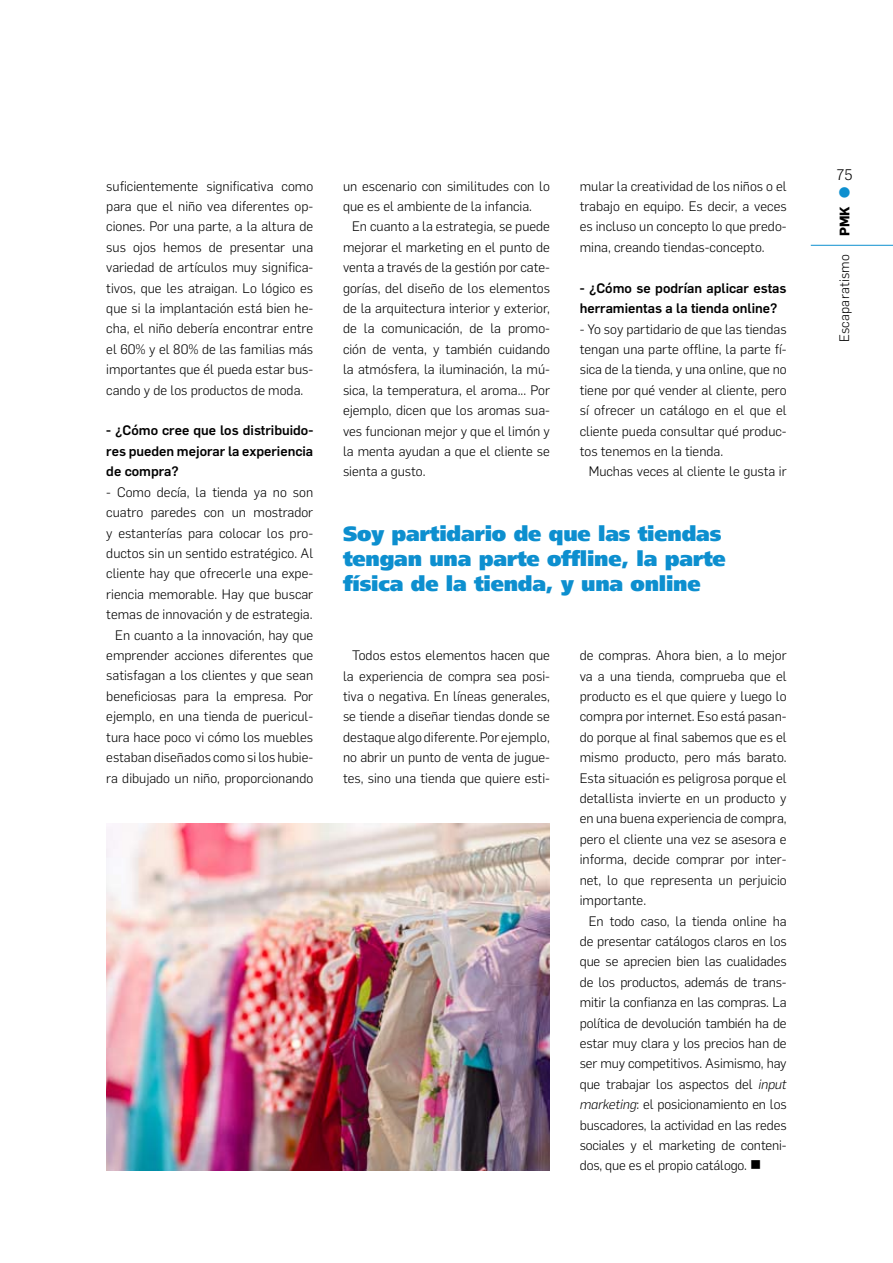
<style>
.page{position:relative;width:893px;height:1263px;background:#fff}
.page>*{position:absolute;margin:0;border:0;box-sizing:border-box;transform-origin:0 0}
.t1{font:900 21px/25.2px "Frutiger 95";letter-spacing:-.01em;color:#0d8fcf}
.t2{font:18px "Wingdings";color:#0d8fcf}
.t3{font:300 15px "Flama";color:#000}
.t4{font:300 13.5px/20.4px "Flama";color:#000;text-align:justify}
.t5{font:500 13.5px/20.4px "Flama";color:#000;text-align:justify}
.t6{font:300 13.5px "Flama";letter-spacing:.02em;color:#000}
.t7{font:700 13.5px "Flama";color:#000}
.s1{font-style:italic}
</style>
<div class="page">
<hr style="left:811px;top:245px;width:82px;height:1px;background:#0d8fcf">
<img style="left:106px;top:823px;width:444px;height:347px">
<p class="t4" style="left:106px;top:175px;width:208px">suficientemente significativa como para que el niño vea diferentes op&shy;ciones. Por una parte, a la altura de sus ojos hemos de presentar una variedad de artículos muy significa&shy;tivos, que les atraigan. Lo lógico es que si la implantación está bien he&shy;cha, el niño debería encontrar entre el 60% y el 80% de las familias más importantes que él pueda estar bus&shy;cando y de los productos de moda.</p>
<p class="t5" style="left:106px;top:419px;width:208px">- ¿Cómo cree que los distribuido&shy;res pueden mejorar la experiencia de compra?</p>
<p class="t4" style="left:106px;top:481px;width:208px;text-align:right">- Como decía, la tienda ya no son cuatro paredes con un mostrador y estanterías para colocar los pro&shy;ductos sin un sentido estratégico. Al cliente hay que ofrecerle una expe&shy;riencia memorable. Hay que buscar temas de innovación y de estrategia.<br>En cuanto a la innovación, hay que emprender acciones diferentes que satisfagan a los clientes y que sean beneficiosas para la empresa. Por ejemplo, en una tienda de puericul&shy;tura hace poco vi cómo los muebles estaban diseñados como si los hubie&shy;ra dibujado un niño, proporcionando</p>
<p class="t4" style="left:343px;top:175px;width:208px">un escenario con similitudes con lo</p>
<p class="t4" style="left:343px;top:195px;width:191px">que es el ambiente de la infancia.</p>
<p class="t4" style="left:352px;top:216px;width:199px">En cuanto a la estrategia, se puede</p>
<p class="t4" style="left:343px;top:236px;width:208px">mejorar el marketing en el punto de</p>
<p class="t4" style="left:343px;top:256px;width:208px">venta a través de la gestión por cate-</p>
<p class="t4" style="left:343px;top:277px;width:208px">gorías, del diseño de los elementos</p>
<p class="t4" style="left:343px;top:297px;width:208px">de la arquitectura interior y exterior,</p>
<p class="t4" style="left:343px;top:318px;width:208px">de la comunicación, de la promo-</p>
<p class="t4" style="left:343px;top:338px;width:208px">ción de venta, y también cuidando</p>
<p class="t4" style="left:343px;top:359px;width:208px">la atmósfera, la iluminación, la mú-</p>
<p class="t4" style="left:343px;top:379px;width:208px">sica, la temperatura, el aroma... Por</p>
<p class="t4" style="left:343px;top:399px;width:208px">ejemplo, dicen que los aromas sua-</p>
<p class="t4" style="left:343px;top:420px;width:208px">ves funcionan mejor y que el limón y</p>
<p class="t4" style="left:343px;top:440px;width:208px">la menta ayudan a que el cliente se</p>
<p class="t4" style="left:343px;top:461px;width:84px">sienta a gusto.</p>
<p class="t4" style="left:580px;top:175px;width:208px">mular la creatividad de los niños o el trabajo en equipo. Es decir, a veces es incluso un concepto lo que predo&shy;mina, creando tiendas-concepto.</p>
<p class="t5" style="left:580px;top:277px;width:208px">- ¿Cómo se podrían aplicar estas herramientas a la tienda online?</p>
<p class="t4" style="left:580px;top:318px;width:208px">- Yo soy partidario de que las tiendas</p>
<p class="t4" style="left:580px;top:338px;width:208px">tengan una parte offline, la parte fí-</p>
<p class="t4" style="left:580px;top:359px;width:208px">sica de la tienda, y una online, que no</p>
<p class="t4" style="left:580px;top:379px;width:208px">tiene por qué vender al cliente, pero</p>
<p class="t4" style="left:580px;top:399px;width:208px">sí ofrecer un catálogo en el que el</p>
<p class="t4" style="left:580px;top:420px;width:208px">cliente pueda consultar qué produc-</p>
<p class="t4" style="left:580px;top:440px;width:145px">tos tenemos en la tienda.</p>
<p class="t4" style="left:589px;top:461px;width:199px">Muchas veces al cliente le gusta ir</p>
<p class="t1" style="left:343px;top:520px;width:384px">Soy partidario de que las tiendas tengan una parte offline, la parte física de la tienda, y una online</p>
<p class="t4" style="left:343px;top:644px;width:208px;text-indent:9px">Todos estos elementos hacen que la experiencia de compra sea posi&shy;tiva o negativa. En líneas generales, se tiende a diseñar tiendas donde se destaque algo diferente. Por ejemplo, no abrir un punto de venta de jugue&shy;tes, sino una tienda que quiere esti-</p>
<p class="t4" style="left:580px;top:644px;width:208px">de compras. Ahora bien, a lo mejor</p>
<p class="t4" style="left:580px;top:665px;width:208px">va a una tienda, comprueba que el</p>
<p class="t4" style="left:580px;top:685px;width:208px">producto es el que quiere y luego lo</p>
<p class="t4" style="left:580px;top:706px;width:208px">compra por internet. Eso está pasan-</p>
<p class="t4" style="left:580px;top:726px;width:208px">do porque al final sabemos que es el</p>
<p class="t4" style="left:580px;top:746px;width:208px">mismo producto, pero más barato.</p>
<p class="t4" style="left:580px;top:767px;width:208px">Esta situación es peligrosa porque el</p>
<p class="t4" style="left:580px;top:787px;width:208px">detallista invierte en un producto y</p>
<p class="t4" style="left:580px;top:808px;width:208px">en una buena experiencia de compra,</p>
<p class="t4" style="left:580px;top:828px;width:208px">pero el cliente una vez se asesora e</p>
<p class="t4" style="left:580px;top:848px;width:208px">informa, decide comprar por inter-</p>
<p class="t4" style="left:580px;top:869px;width:208px">net, lo que representa un perjuicio</p>
<p class="t4" style="left:580px;top:889px;width:68px">importante.</p>
<p class="t4" style="left:589px;top:910px;width:199px">En todo caso, la tienda online ha</p>
<p class="t4" style="left:580px;top:930px;width:208px">de presentar catálogos claros en los</p>
<p class="t4" style="left:580px;top:951px;width:208px">que se aprecien bien las cualidades</p>
<p class="t4" style="left:580px;top:971px;width:208px">de los productos, además de trans-</p>
<p class="t4" style="left:580px;top:991px;width:208px">mitir la confianza en las compras. La</p>
<p class="t4" style="left:580px;top:1012px;width:208px">política de devolución también ha de</p>
<p class="t4" style="left:580px;top:1032px;width:208px">estar muy clara y los precios han de</p>
<p class="t4" style="left:580px;top:1053px;width:208px">ser muy competitivos. Asimismo, hay</p>
<p class="t4" style="left:580px;top:1073px;width:208px">que trabajar los aspectos del <span class="s1">input</span></p>
<p class="t4" style="left:580px;top:1093px;width:208px"><span class="s1">marketing</span>: el posicionamiento en los</p>
<p class="t4" style="left:580px;top:1114px;width:208px">buscadores, la actividad en las redes</p>
<p class="t4" style="left:580px;top:1134px;width:208px">sociales y el marketing de conteni-</p>
<p class="t4" style="left:580px;top:1155px;width:183px">dos, que es el propio catálogo. ■</p>
<p class="t3" style="left:837px;top:165px;width:17px">75</p>
<p class="t7" style="left:835px;top:236px;width:31px;rotate:-90deg">PMK</p>
<p class="t6" style="left:835px;top:342px;width:90px;rotate:-90deg">Escaparatismo</p>
<p class="t2" style="left:838px;top:183px;width:15px">●</p>
</div>
